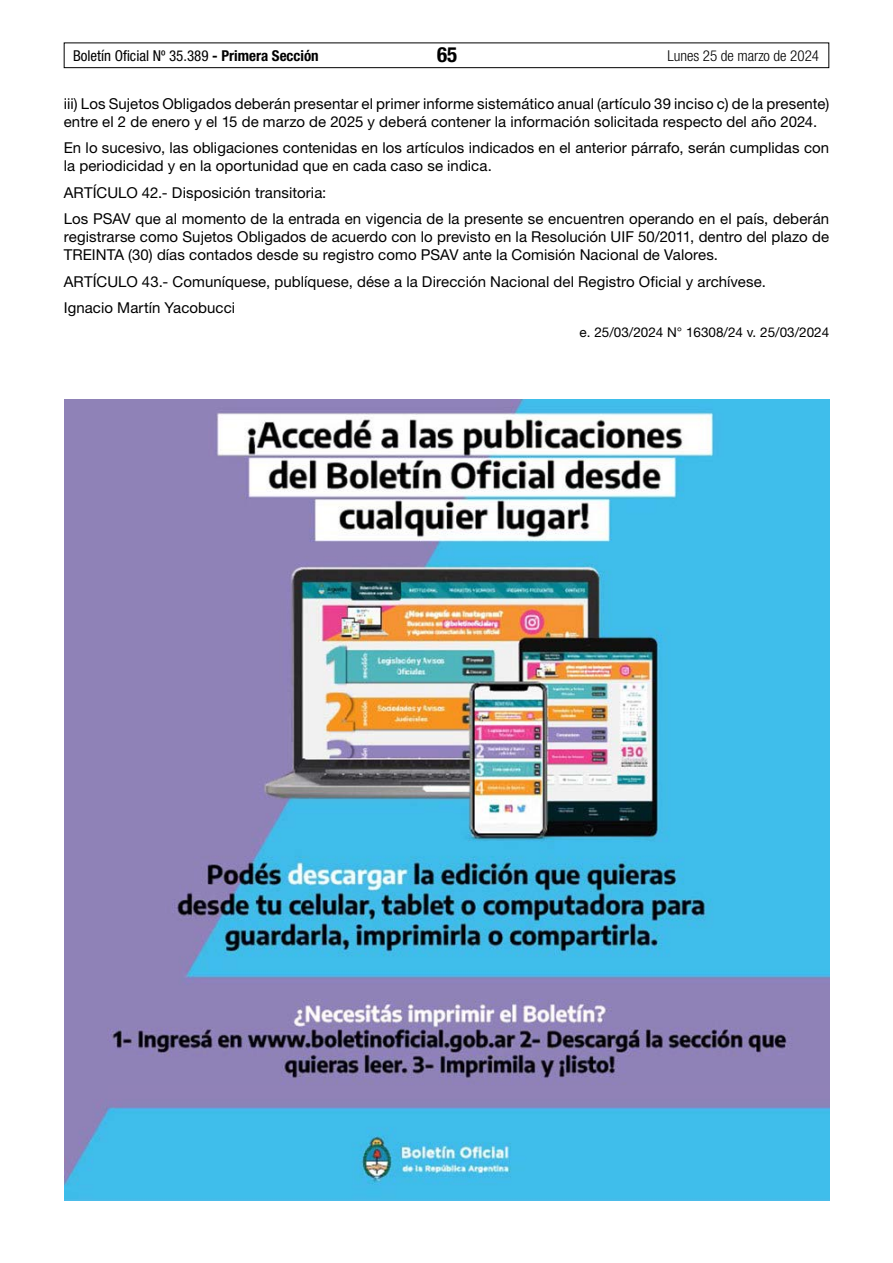
<style>
.page{position:relative;width:893px;height:1263px;background:#fff}
.page>*{position:absolute;margin:0;border:0;box-sizing:border-box;transform-origin:0 0}
.t1{font:700 condensed 21px "Helvetica Neue LT Std";color:#000}
.t2{font:15px/18px "Helvetica Neue LT Std";letter-spacing:.005em;color:#000}
.t3{font:condensed 15px "Helvetica Neue LT Std";color:#000}
.t4{font:300 condensed 15px "Helvetica Neue LT Std";color:#000}
.t5{font:13.5px "Helvetica Neue LT Std";color:#000}
.s1{font-weight:700}
</style>
<div class="page">
<div style="left:64px;top:43px;width:765px;height:25px;border:1px solid #000"></div>
<img style="left:65px;top:400px;width:765px;height:800px">
<p class="t3" style="left:73px;top:47px;width:247px">Boletín Oficial Nº 35.389 <span class="s1">- Primera Sección</span></p>
<h1 class="t1" style="left:437px;top:42px;width:22px">65</h1>
<p class="t4" style="left:667px;top:47px;width:153px">Lunes 25 de marzo de 2024</p>
<p class="t2" style="left:64px;top:94px;width:767px">iii) Los Sujetos Obligados deberán presentar el primer informe sistemático anual (artículo 39 inciso c) de la presente) entre el 2 de enero y el 15 de marzo de 2025 y deberá contener la información solicitada respecto del año 2024.</p>
<p class="t2" style="left:64px;top:138px;width:767px">En lo sucesivo, las obligaciones contenidas en los artículos indicados en el anterior párrafo, serán cumplidas con la periodicidad y en la oportunidad que en cada caso se indica.</p>
<p class="t2" style="left:64px;top:179px;width:767px;line-height:26.5px">ARTÍCULO 42.- Disposición transitoria:<br>Los PSAV que al momento de la entrada en vigencia de la presente se encuentren operando en el país, deberán</p>
<p class="t2" style="left:64px;top:227px;width:767px">registrarse como Sujetos Obligados de acuerdo con lo previsto en la Resolución UIF 50/2011, dentro del plazo de<br>TREINTA (30) días contados desde su registro como PSAV ante la Comisión Nacional de Valores.</p>
<p class="t2" style="left:64px;top:268px;width:704px;line-height:26.5px">ARTÍCULO 43.- Comuníquese, publíquese, dése a la Dirección Nacional del Registro Oficial y archívese.<br>Ignacio Martín Yacobucci</p>
<p class="t5" style="left:580px;top:324px;width:251px">e. 25/03/2024 N° 16308/24 v. 25/03/2024</p>
</div>
